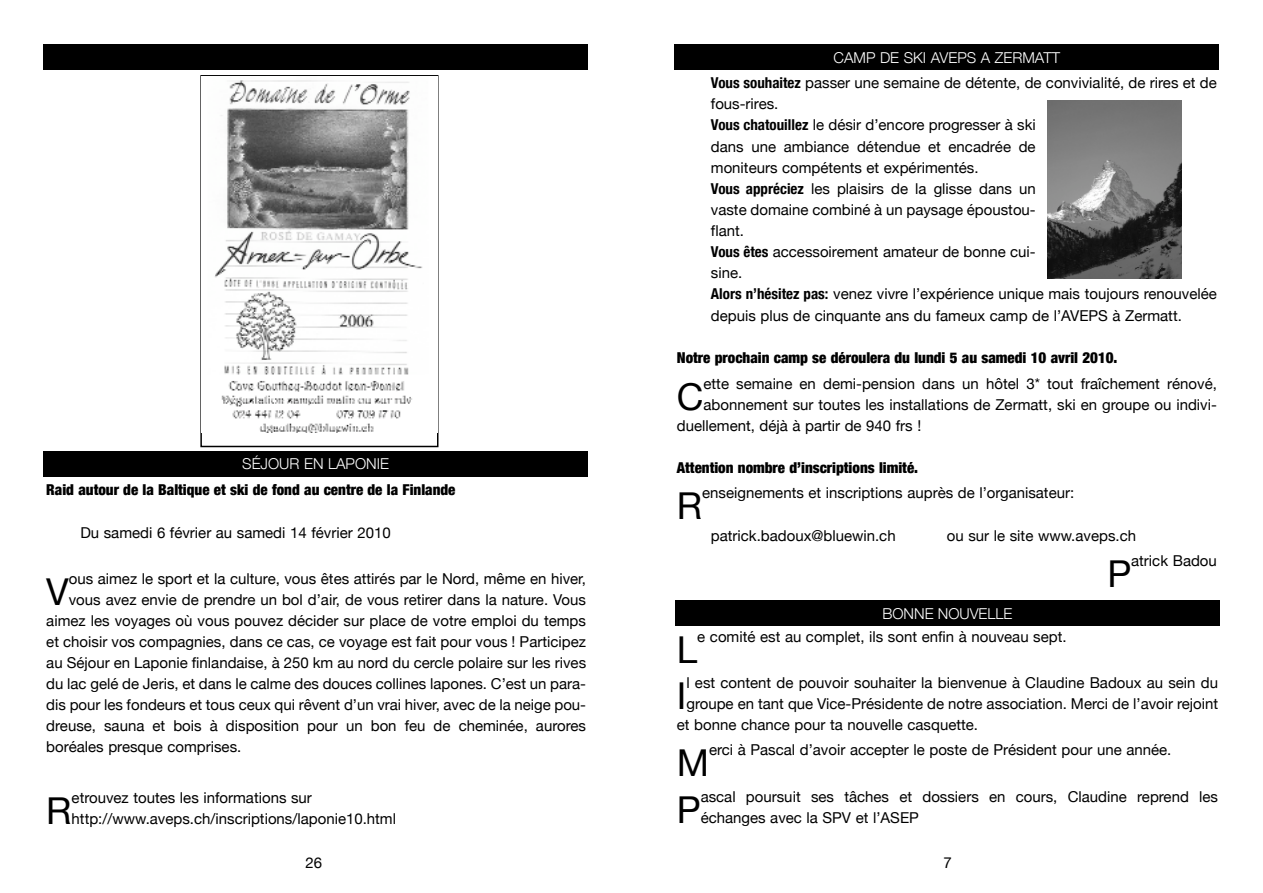
<style>
.page{position:relative;width:1263px;height:893px;background:#fff}
.page>*{position:absolute;margin:0;border:0;box-sizing:border-box;transform-origin:0 0}
.t1{font:37.05px "Helvetica Neue";color:#000}
.t2{font:15px/21.1px "Helvetica Neue";color:#000}
.t3{font:900 condensed 15px "Helvetica Neue";color:#000}
.t4{font:300 15px "Helvetica Neue";color:#fff}
.s1{font-weight:300;color:#fff}
.s2{font-weight:700;font-stretch:condensed}
</style>
<div class="page">
<div style="left:675px;top:45px;width:544px;height:25px;background:#000"></div>
<div style="left:43px;top:45px;width:544px;height:25px;background:#000"></div>
<div style="left:200px;top:75px;width:239px;height:372px;border:2px solid #000"></div>
<img style="left:202px;top:76px;width:235px;height:357px">
<img style="left:1048px;top:100px;width:133px;height:178px">
<div style="left:44px;top:451px;width:544px;height:25px;background:#000"></div>
<div style="left:675px;top:600px;width:545px;height:26px;background:#000"></div>
<p class="t4" style="left:242px;top:455px;width:148px">SÉJOUR EN LAPONIE</p>
<p class="t3" style="left:46px;top:480px;width:411px">Raid autour de la Baltique et ski de fond au centre de la Finlande</p>
<p class="t2" style="left:80px;top:521px;width:312px">Du samedi 6 février au samedi 14 février 2010</p>
<h1 class="t1" style="left:46px;top:570px;width:24px">V</h1>
<p class="t2" style="left:69px;top:568px;width:519px">ous aimez le sport et la culture, vous êtes attirés par le Nord, même en hiver,</p>
<p class="t2" style="left:69px;top:589px;width:519px">vous avez envie de prendre un bol d’air, de vous retirer dans la nature. Vous</p>
<p class="t2" style="left:46px;top:610px;width:541px">aimez les voyages où vous pouvez décider sur place de votre emploi du temps</p>
<p class="t2" style="left:46px;top:631px;width:541px">et choisir vos compagnies, dans ce cas, ce voyage est fait pour vous ! Participez</p>
<p class="t2" style="left:46px;top:652px;width:541px">au Séjour en Laponie finlandaise, à 250 km au nord du cercle polaire sur les rives</p>
<p class="t2" style="left:46px;top:673px;width:541px">du lac gelé de Jeris, et dans le calme des douces collines lapones. C’est un para-</p>
<p class="t2" style="left:46px;top:694px;width:541px">dis pour les fondeurs et tous ceux qui rêvent d’un vrai hiver, avec de la neige pou-</p>
<p class="t2" style="left:46px;top:715px;width:541px">dreuse, sauna et bois à disposition pour un bon feu de cheminée, aurores</p>
<p class="t2" style="left:46px;top:736px;width:197px">boréales presque comprises.</p>
<h1 class="t1" style="left:46px;top:788px;width:27px">R</h1>
<p class="t2" style="left:72px;top:786px;width:326px">etrouvez toutes les informations sur http://www.aveps.ch/inscriptions/laponie10.html</p>
<p class="t2" style="left:306px;top:851px;width:18px">26</p>
<p class="t2" style="left:711px;top:45px;width:507px;line-height:24.9px;text-indent:123px"><span class="s1">CAMP DE SKI AVEPS A ZERMATT<br></span><span class="s2">Vous souhaitez</span> passer une semaine de détente, de convivialité, de rires et de</p>
<p class="t2" style="left:711px;top:93px;width:507px">fous-rires.<br><span class="s2">Vous chatouillez</span> le désir d’encore progresser à ski<br>dans une ambiance détendue et encadrée de<br>moniteurs compétents et expérimentés.<br><span class="s2">Vous appréciez</span> les plaisirs de la glisse dans un<br>vaste domaine combiné à un paysage époustou-<br>flant.<br><span class="s2">Vous êtes</span> accessoirement amateur de bonne cui-<br>sine.<br><span class="s2">Alors n’hésitez pas:</span> venez vivre l’expérience unique mais toujours renouvelée depuis plus de cinquante ans du fameux camp de l’AVEPS à Zermatt.</p>
<p class="t3" style="left:677px;top:348px;width:442px">Notre prochain camp se déroulera du lundi 5 au samedi 10 avril 2010.</p>
<h1 class="t1" style="left:677px;top:374px;width:28px">C</h1>
<p class="t2" style="left:704px;top:372px;width:515px">ette semaine en demi-pension dans un hôtel 3* tout fraîchement rénové,</p>
<p class="t2" style="left:704px;top:393px;width:515px">abonnement sur toutes les installations de Zermatt, ski en groupe ou indivi-</p>
<p class="t2" style="left:677px;top:414px;width:246px">duellement, déjà à partir de 940 frs !</p>
<p class="t3" style="left:677px;top:458px;width:243px">Attention nombre d’inscriptions limité.</p>
<h1 class="t1" style="left:677px;top:484px;width:27px">R</h1>
<p class="t2" style="left:702px;top:482px;width:374px">enseignements et inscriptions auprès de l’organisateur:</p>
<p class="t2" style="left:711px;top:524px;width:186px">patrick.badoux@bluewin.ch</p>
<p class="t2" style="left:947px;top:524px;width:191px">ou sur le site www.aveps.ch</p>
<h1 class="t1" style="left:1107px;top:551px;width:25px">P</h1>
<p class="t2" style="left:1131px;top:549px;width:87px">atrick Badou</p>
<p class="t4" style="left:882px;top:604px;width:132px">BONNE NOUVELLE</p>
<h1 class="t1" style="left:677px;top:627px;width:22px">L</h1>
<p class="t2" style="left:697px;top:625px;width:371px">e comité est au complet, ils sont enfin à nouveau sept.</p>
<h1 class="t1" style="left:677px;top:673px;width:11px">I</h1>
<p class="t2" style="left:686px;top:671px;width:533px">l est content de pouvoir souhaiter la bienvenue à Claudine Badoux au sein du</p>
<p class="t2" style="left:686px;top:692px;width:533px">groupe en tant que Vice-Présidente de notre association. Merci de l’avoir rejoint</p>
<p class="t2" style="left:677px;top:713px;width:303px">et bonne chance pour ta nouvelle casquette.</p>
<h1 class="t1" style="left:677px;top:741px;width:34px">M</h1>
<p class="t2" style="left:709px;top:739px;width:464px">erci à Pascal d’avoir accepter le poste de Président pour une année.</p>
<h1 class="t1" style="left:677px;top:787px;width:25px">P</h1>
<p class="t2" style="left:701px;top:785px;width:519px">ascal poursuit ses tâches et dossiers en cours, Claudine reprend les échanges avec la SPV et l’ASEP</p>
<p class="t2" style="left:943px;top:851px;width:10px">7</p>
</div>
